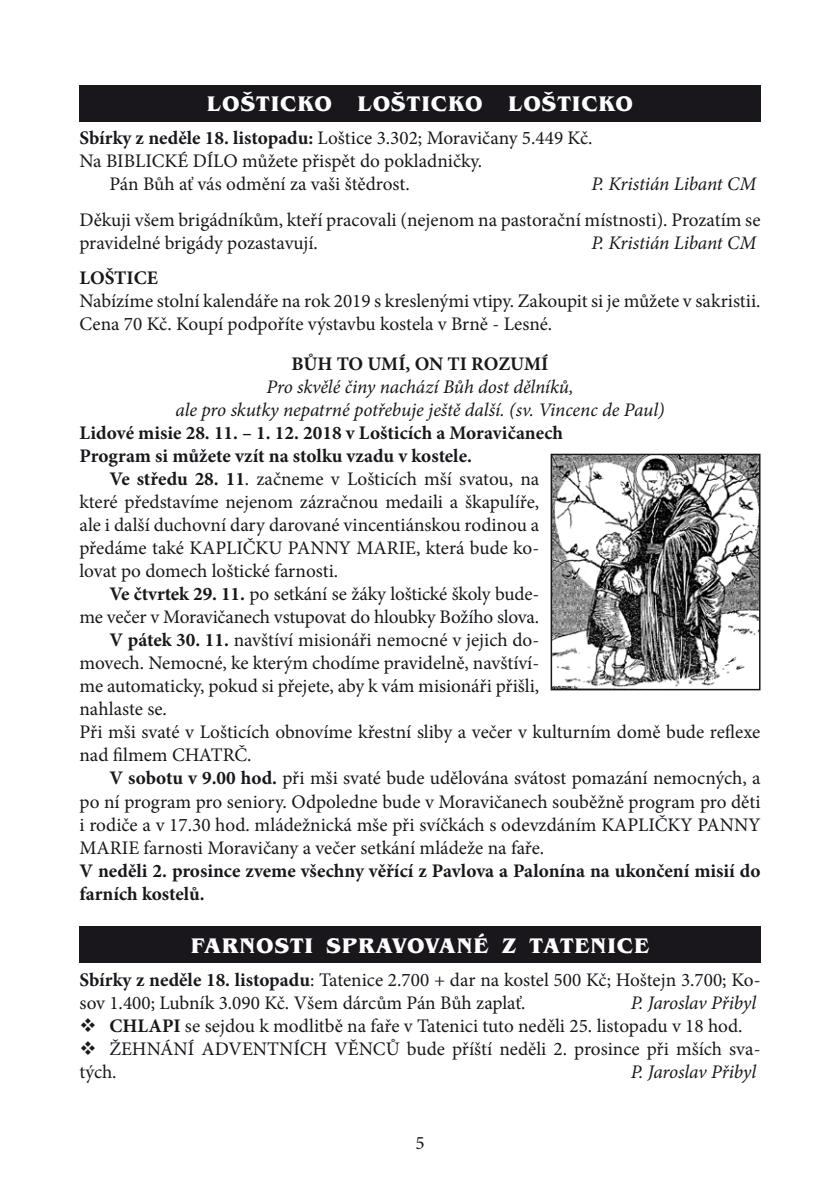
<style>
.page{position:relative;width:840px;height:1191px;background:#fff}
.page>*{position:absolute;margin:0;border:0;box-sizing:border-box;transform-origin:0 0}
.t1{font:700 21.8px "Benguiat Itc TOT";letter-spacing:.045em;color:#fff}
.t2{font:19.2px/23px "Minion Pro";color:#1a171c}
.t3{font:700 19.2px/23px "Minion Pro";color:#1a171c}
.t4{font:italic 19.2px/23px "Minion Pro";letter-spacing:-.01em;color:#1a171c;text-align:center}
.t5{font:19px "Minion Pro";color:#1a171c}
.s1{font-weight:700}
</style>
<div class="page">
<div style="left:79px;top:85px;width:681px;height:36px;background:#1a171c"></div>
<div style="left:79px;top:926px;width:681px;height:36px;background:#1a171c"></div>
<img style="left:553px;top:457px;width:204px;height:230px">
<div style="left:550px;top:454px;width:210px;height:236px;border:2px solid #1a171c"></div>
<p class="t1" style="left:207px;top:91px;width:427px">LOŠTICKO LOŠTICKO LOŠTICKO</p>
<p class="t2" style="left:79px;top:127px;width:514px"><span class="s1">Sbírky z neděle 18. listopadu:</span> Loštice 3.302; Moravičany 5.449 Kč.</p>
<p class="t2" style="left:79px;top:150px;width:404px">Na BIBLICKÉ DÍLO můžete přispět do pokladničky.</p>
<p class="t2" style="left:109px;top:173px;width:302px">Pán Bůh ať vás odmění za vaši štědrost.</p>
<p class="t4" style="left:591px;top:173px;width:166px">P. Kristián Libant CM</p>
<p class="t2" style="left:79px;top:208px;width:682px">Děkuji všem brigádníkům, kteří pracovali (nejenom na pastorační místnosti). Prozatím se pravidelné brigády pozastavují.</p>
<p class="t4" style="left:591px;top:231px;width:166px">P. Kristián Libant CM</p>
<p class="t3" style="left:79px;top:266px;width:80px">LOŠTICE</p>
<p class="t2" style="left:79px;top:289px;width:682px">Nabízíme stolní kalendáře na rok 2019 s kreslenými vtipy. Zakoupit si je můžete v sakristii.<br>Cena 70 Kč. Koupí podpoříte výstavbu kostela v Brně - Lesné.</p>
<p class="t3" style="left:291px;top:352px;width:258px">BŮH TO UMÍ, ON TI ROZUMÍ</p>
<p class="t4" style="left:175px;top:375px;width:490px">Pro skvělé činy nachází Bůh dost dělníků,<br>ale pro skutky nepatrné potřebuje ještě další. (sv. Vincenc de Paul)</p>
<p class="t3" style="left:79px;top:421px;width:485px">Lidové misie 28. 11. – 1. 12. 2018 v Lošticích a Moravičanech<br>Program si můžete vzít na stolku vzadu v kostele.</p>
<p class="t2" style="left:79px;top:467px;width:461px;text-align:justify;text-indent:30px"><span class="s1">Ve středu 28. 11</span>. začneme v Lošticích mší svatou, na které představíme nejenom zázračnou medaili a škapulíře, ale i další duchovní dary darované vincentiánskou rodinou a předáme také KAPLIČKU PANNY MARIE, která bude ko&shy;lovat po domech loštické farnosti.</p>
<p class="t2" style="left:109px;top:582px;width:431px"><span class="s1">Ve čtvrtek 29. 11.</span> po setkání se žáky loštické školy bude-</p>
<p class="t2" style="left:79px;top:605px;width:461px">me večer v Moravičanech vstupovat do hloubky Božího slova.</p>
<p class="t2" style="left:109px;top:628px;width:431px"><span class="s1">V pátek 30. 11.</span> navštíví misionáři nemocné v jejich do-</p>
<p class="t2" style="left:79px;top:651px;width:461px">movech. Nemocné, ke kterým chodíme pravidelně, navštíví-</p>
<p class="t2" style="left:79px;top:674px;width:461px">me automaticky, pokud si přejete, aby k vám misionáři přišli,</p>
<p class="t2" style="left:79px;top:698px;width:89px">nahlaste se.</p>
<p class="t2" style="left:79px;top:721px;width:682px">Při mši svaté v Lošticích obnovíme křestní sliby a večer v kulturním domě bude reflexe</p>
<p class="t2" style="left:79px;top:744px;width:174px">nad filmem CHATRČ.</p>
<p class="t2" style="left:109px;top:767px;width:652px"><span class="s1">V sobotu v 9.00 hod.</span> při mši svaté bude udělována svátost pomazání nemocných, a</p>
<p class="t2" style="left:79px;top:790px;width:682px">po ní program pro seniory. Odpoledne bude v Moravičanech souběžně program pro děti</p>
<p class="t2" style="left:79px;top:813px;width:682px">i rodiče a v 17.30 hod. mládežnická mše při svíčkách s odevzdáním KAPLIČKY PANNY</p>
<p class="t2" style="left:79px;top:836px;width:466px">MARIE farnosti Moravičany a večer setkání mládeže na faře.</p>
<p class="t3" style="left:79px;top:858px;width:682px">V neděli 2. prosince zveme všechny věřící z Pavlova a Palonína na ukončení misií do farních kostelů.</p>
<p class="t1" style="left:191px;top:933px;width:459px">FARNOSTI SPRAVOVANÉ Z TATENICE</p>
<p class="t2" style="left:79px;top:968px;width:682px"><span class="s1">Sbírky z neděle 18. listopadu</span>: Tatenice 2.700 + dar na kostel 500 Kč; Hoštejn 3.700; Ko&shy;sov 1.400; Lubník 3.090 Kč. Všem dárcům Pán Bůh zaplať.</p>
<p class="t4" style="left:630px;top:991px;width:127px">P. Jaroslav Přibyl</p>
<p class="t2" style="left:79px;top:1014px;width:664px">❖ <span class="s1">CHLAPI</span> se sejdou k modlitbě na faře v Tatenici tuto neděli 25. listopadu v 18 hod.</p>
<p class="t2" style="left:79px;top:1037px;width:682px">❖ ŽEHNÁNÍ ADVENTNÍCH VĚNCŮ bude příští neděli 2. prosince při mších sva&shy;tých.</p>
<p class="t4" style="left:630px;top:1060px;width:127px">P. Jaroslav Přibyl</p>
<p class="t5" style="left:415px;top:1130px;width:11px">5</p>
</div>
